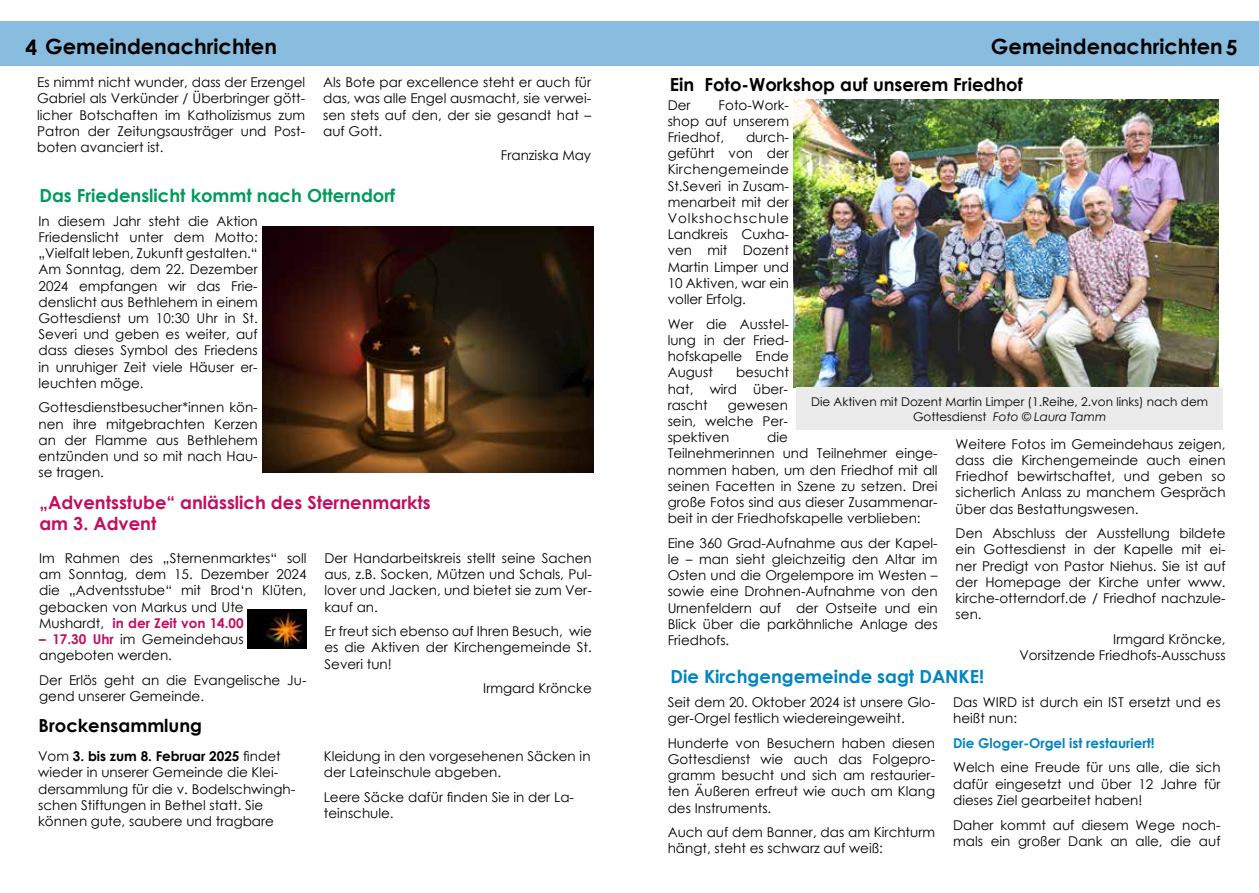
<style>
.page{position:relative;width:1259px;height:893px;background:#fff}
.page>*{position:absolute;margin:0;border:0;box-sizing:border-box;transform-origin:0 0}
.t1{font:700 21px "Century Gothic";color:#000}
.t2{font:700 18px/21.6px "Century Gothic";color:#c30e5f}
.t3{font:700 18px "Century Gothic";color:#000}
.t4{font:700 18px "Century Gothic";color:#00995a}
.t5{font:700 18px "Century Gothic";color:#0084c2}
.t6{font:13.5px/16.2px "Century Gothic";color:#000;text-align:justify}
.t7{font:700 13.5px "Century Gothic";color:#0084c2}
.t8{font:12px/14.4px "Century Gothic";color:#000;text-align:center}
.s1{font-weight:700;color:#c30e5f}
.s2{font-weight:700}
.s3{font-style:italic}
</style>
<div class="page">
<div style="left:629px;top:21px;width:630px;height:45px;background:#88bde0"></div>
<div style="left:0;top:21px;width:629px;height:45px;background:#88bde0"></div>
<img style="left:793px;top:99px;width:425px;height:289px">
<div style="left:796px;top:388px;width:426px;height:42px;background:#ebebec"></div>
<img style="left:262px;top:227px;width:332px;height:245px">
<img style="left:248px;top:609px;width:58px;height:39px">
<h1 class="t1" style="left:26px;top:30px;width:253px">4 Gemeindenachrichten</h1>
<h1 class="t1" style="left:991px;top:30px;width:248px">Gemeindenachrichten5</h1>
<p class="t6" style="left:37px;top:74px;width:269px">Es nimmt nicht wunder, dass der Erzengel Gabriel als Verkünder / Überbringer gött&shy;licher Botschaften im Katholizismus zum Patron der Zeitungsausträger und Post&shy;boten avanciert ist.</p>
<p class="t6" style="left:323px;top:74px;width:269px">Als Bote par excellence steht er auch für das, was alle Engel ausmacht, sie verwei&shy;sen stets auf den, der sie gesandt hat – auf Gott.</p>
<p class="t6" style="left:501px;top:147px;width:92px">Franziska May</p>
<h2 class="t4" style="left:39px;top:182px;width:357px">Das Friedenslicht kommt nach Otterndorf</h2>
<p class="t6" style="left:39px;top:212px;width:221px">In diesem Jahr steht die Aktion Friedenslicht unter dem Motto: „Vielfalt leben, Zukunft gestalten.“ Am Sonntag, dem 22. Dezember 2024 empfangen wir das Frie&shy;denslicht aus Bethlehem in einem Gottesdienst um 10:30 Uhr in St.<br>Severi und geben es weiter, auf dass dieses Symbol des Friedens in unruhiger Zeit viele Häuser er&shy;leuchten möge.</p>
<p class="t6" style="left:39px;top:399px;width:221px">Gottesdienstbesucher*innen kön&shy;nen ihre mitgebrachten Kerzen an der Flamme aus Bethlehem entzünden und so mit nach Hau&shy;se tragen.</p>
<h2 class="t2" style="left:39px;top:491px;width:393px">„Adventsstube“ anlässlich des Sternenmarkts am 3. Advent</h2>
<p class="t6" style="left:39px;top:550px;width:269px;text-align:left">Im Rahmen des „Sternenmarktes“ soll am Sonntag, dem 15. Dezember 2024 die „Adventsstube“ mit Brod‘n Klüten, gebacken von Markus und Ute Mushardt, <span class="s1">in der Zeit von 14.00</span></p>
<p class="t6" style="left:39px;top:631px;width:206px"><span class="s1">– 17.30 Uhr</span> im Gemeindehaus angeboten werden.</p>
<p class="t6" style="left:39px;top:672px;width:269px">Der Erlös geht an die Evangelische Ju&shy;gend unserer Gemeinde.</p>
<p class="t6" style="left:324px;top:550px;width:269px">Der Handarbeitskreis stellt seine Sachen aus, z.B. Socken, Mützen und Schals, Pul&shy;lover und Jacken, und bietet sie zum Ver&shy;kauf an.</p>
<p class="t6" style="left:324px;top:623px;width:269px">Er freut sich ebenso auf Ihren Besuch, wie es die Aktiven der Kirchengemeinde St.<br>Severi tun!</p>
<p class="t6" style="left:483px;top:680px;width:110px">Irmgard Kröncke</p>
<h2 class="t3" style="left:39px;top:712px;width:165px">Brockensammlung</h2>
<p class="t6" style="left:38px;top:748px;width:258px;text-align:left">Vom <span class="s2">3. bis zum 8. Februar 2025</span> findet wieder in unserer Gemeinde die Klei&shy;dersammlung für die v. Bodelschwingh&shy;schen Stiftungen in Bethel statt. Sie können gute, saubere und tragbare</p>
<p class="t6" style="left:324px;top:748px;width:268px">Kleidung in den vorgesehenen Säcken in der Lateinschule abgeben.</p>
<p class="t6" style="left:324px;top:789px;width:252px">Leere Säcke dafür finden Sie in der La&shy;teinschule.</p>
<h2 class="t3" style="left:670px;top:70px;width:354px">Ein Foto-Workshop auf unserem Friedhof</h2>
<p class="t6" style="left:667px;top:96px;width:24px">Der</p>
<p class="t6" style="left:667px;top:96px;width:123px;text-indent:51px">Foto-Work&shy;shop auf unserem Friedhof,</p>
<p class="t6" style="left:667px;top:129px;width:123px;text-indent:78px">durch&shy;geführt von der Kirchengemeinde St.Severi in Zusam&shy;menarbeit mit der Volkshochschule Landkreis Cuxha&shy;ven mit Dozent Martin Limper und 10 Aktiven, war ein voller Erfolg.</p>
<p class="t6" style="left:667px;top:315px;width:123px">Wer die Ausstel&shy;lung in der Fried&shy;hofskapelle Ende August</p>
<p class="t6" style="left:667px;top:364px;width:123px;text-indent:68px">besucht hat, wird über&shy;rascht</p>
<p class="t8" style="left:811px;top:394px;width:398px">Die Aktiven mit Dozent Martin Limper (1.Reihe, 2.von links) nach dem<br>Gottesdienst <span class="s3">Foto © Laura Tamm</span></p>
<p class="t6" style="left:667px;top:396px;width:122px;text-indent:60px">gewesen sein, welche Per&shy;spektiven</p>
<p class="t6" style="left:667px;top:429px;width:271px;text-align:left;text-indent:99px">die<br>Teilnehmerinnen und Teilnehmer einge&shy;nommen haben, um den Friedhof mit all seinen Facetten in Szene zu setzen. Drei große Fotos sind aus dieser Zusammenar&shy;beit in der Friedhofskapelle verblieben:</p>
<p class="t6" style="left:667px;top:535px;width:271px">Eine 360 Grad-Aufnahme aus der Kapel&shy;le – man sieht gleichzeitig den Altar im Osten und die Orgelempore im Westen – sowie eine Drohnen-Aufnahme von den Urnenfeldern auf der Ostseite und ein Blick über die parkähnliche Anlage des Friedhofs.</p>
<p class="t6" style="left:955px;top:436px;width:271px">Weitere Fotos im Gemeindehaus zeigen, dass die Kirchengemeinde auch einen Friedhof bewirtschaftet, und geben so sicherlich Anlass zu manchem Gespräch über das Bestattungswesen.</p>
<p class="t6" style="left:955px;top:525px;width:271px">Den Abschluss der Ausstellung bildete ein Gottesdienst in der Kapelle mit ei&shy;ner Predigt von Pastor Niehus. Sie ist auf der Homepage der Kirche unter www. kirche-otterndorf.de / Friedhof nachzule&shy;sen.</p>
<p class="t6" style="left:1019px;top:631px;width:208px;text-align:right">Irmgard Kröncke,<br>Vorsitzende Friedhofs-Ausschuss</p>
<h2 class="t5" style="left:670px;top:662px;width:315px">Die Kirchgengemeinde sagt DANKE!</h2>
<p class="t6" style="left:667px;top:694px;width:269px">Seit dem 20. Oktober 2024 ist unsere Glo&shy;ger-Orgel festlich wiedereingeweiht.</p>
<p class="t6" style="left:667px;top:734px;width:269px">Hunderte von Besuchern haben diesen Gottesdienst wie auch das Folgepro&shy;gramm besucht und sich am restaurier&shy;ten Äußeren erfreut wie auch am Klang des Instruments.</p>
<p class="t6" style="left:667px;top:824px;width:269px">Auch auf dem Banner, das am Kirchturm hängt, steht es schwarz auf weiß:</p>
<p class="t6" style="left:953px;top:694px;width:269px">Das WIRD ist durch ein IST ersetzt und es heißt nun:</p>
<p class="t7" style="left:953px;top:732px;width:203px">Die Gloger-Orgel ist restauriert!</p>
<p class="t6" style="left:953px;top:759px;width:269px">Welch eine Freude für uns alle, die sich dafür eingesetzt und über 12 Jahre für dieses Ziel gearbeitet haben!</p>
<p class="t6" style="left:953px;top:816px;width:269px">Daher kommt auf diesem Wege noch&shy;mals ein großer Dank an alle, die auf</p>
</div>
